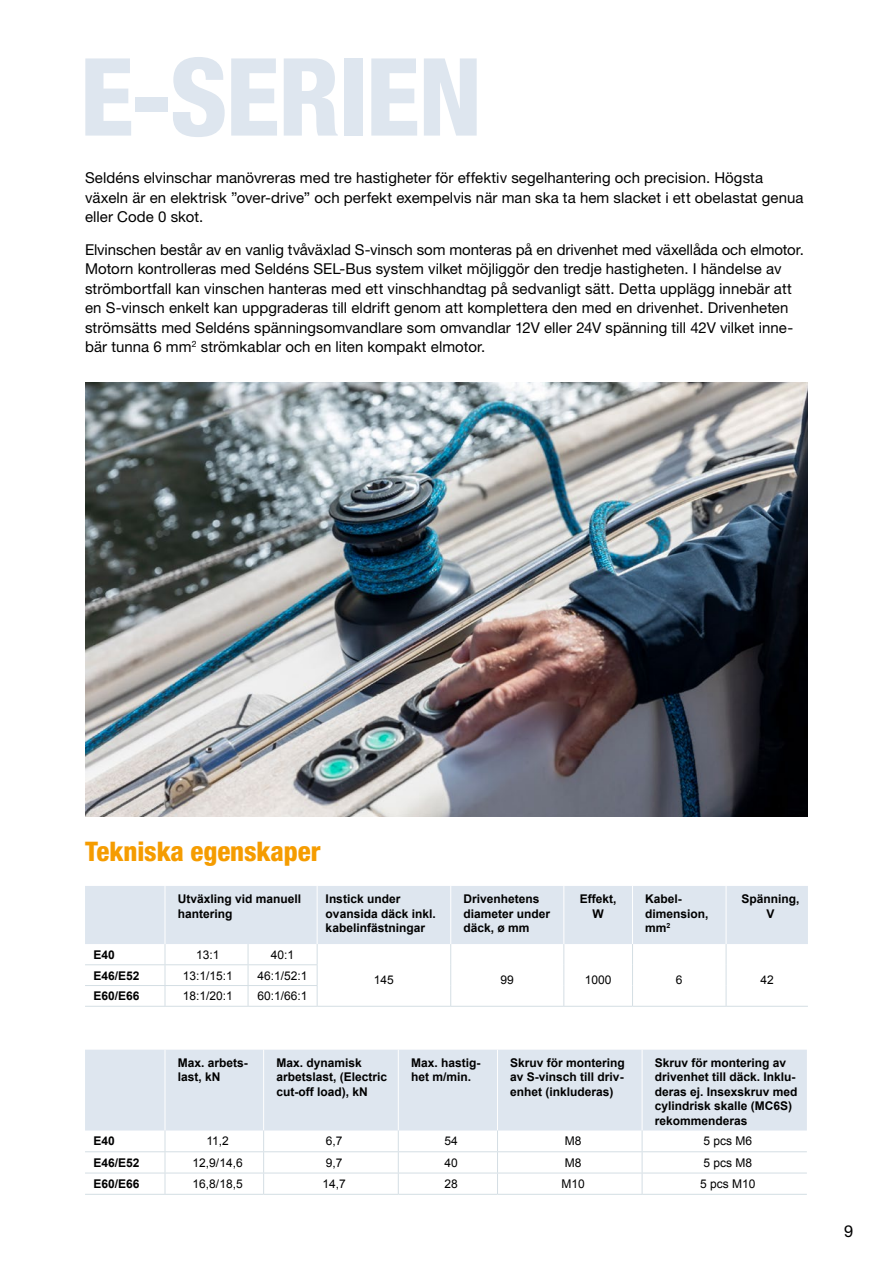
<style>
.page{position:relative;width:893px;height:1263px;background:#fff}
.page>*{position:absolute;margin:0;border:0;box-sizing:border-box;transform-origin:0 0}
.t1{font:800 condensed 108px "Helvetica Neue LT Pro";letter-spacing:-.02em;color:#dee6ef}
.t2{font:800 condensed 27px "Helvetica Neue LT Pro";letter-spacing:-.005em;color:#f59c00}
.t3{font:16.5px "Helvetica Neue LT Pro";color:#000}
.t4{font:15px/19.5px "Helvetica Neue LT Pro";letter-spacing:.005em;color:#000}
.t5{font:700 12px/14.4px "Arial";color:#000}
.t6{font:12px "Arial";color:#000}
</style>
<div class="page">
<img style="left:85px;top:382px;width:723px;height:434px">
<hr style="left:317px;top:1006px;width:134px;height:1px;background:#d4dee4">
<hr style="left:451px;top:1006px;width:113px;height:1px;background:#d4dee4">
<hr style="left:564px;top:1006px;width:68px;height:1px;background:#d4dee4">
<hr style="left:632px;top:1006px;width:94px;height:1px;background:#d4dee4">
<hr style="left:726px;top:1006px;width:82px;height:1px;background:#d4dee4">
<hr style="left:85px;top:1006px;width:80px;height:1px;background:#d4dee4">
<hr style="left:165px;top:1006px;width:83px;height:1px;background:#d4dee4">
<hr style="left:248px;top:1006px;width:69px;height:1px;background:#d4dee4">
<svg style="left:85px;top:886px;width:723px;height:120px"></svg>
<div style="left:85px;top:1050px;width:722px;height:80px;background:#dee6ef"></div>
<hr style="left:263px;top:1050px;width:1px;height:80px;background:#fff">
<hr style="left:398px;top:1050px;width:1px;height:80px;background:#fff">
<hr style="left:497px;top:1050px;width:1px;height:80px;background:#fff">
<hr style="left:642px;top:1050px;width:1px;height:80px;background:#fff">
<hr style="left:165px;top:1151px;width:99px;height:1px;background:#d4dee4">
<hr style="left:264px;top:1151px;width:134px;height:1px;background:#d4dee4">
<hr style="left:398px;top:1151px;width:99px;height:1px;background:#d4dee4">
<hr style="left:497px;top:1151px;width:145px;height:1px;background:#d4dee4">
<hr style="left:642px;top:1151px;width:165px;height:1px;background:#d4dee4">
<hr style="left:165px;top:1173px;width:99px;height:1px;background:#d4dee4">
<hr style="left:264px;top:1173px;width:134px;height:1px;background:#d4dee4">
<svg style="left:263px;top:1130px;width:1px;height:64px"></svg>
<hr style="left:398px;top:1173px;width:99px;height:1px;background:#d4dee4">
<svg style="left:398px;top:1130px;width:1px;height:64px"></svg>
<hr style="left:497px;top:1173px;width:145px;height:1px;background:#d4dee4">
<svg style="left:497px;top:1130px;width:1px;height:64px"></svg>
<hr style="left:642px;top:1173px;width:165px;height:1px;background:#d4dee4">
<svg style="left:642px;top:1130px;width:1px;height:64px"></svg>
<hr style="left:165px;top:1194px;width:99px;height:1px;background:#d4dee4">
<hr style="left:264px;top:1194px;width:134px;height:1px;background:#d4dee4">
<hr style="left:398px;top:1194px;width:99px;height:1px;background:#d4dee4">
<hr style="left:497px;top:1194px;width:145px;height:1px;background:#d4dee4">
<hr style="left:642px;top:1194px;width:165px;height:1px;background:#d4dee4">
<hr style="left:165px;top:1050px;width:1px;height:80px;background:#fff">
<hr style="left:85px;top:1151px;width:80px;height:1px;background:#d4dee4">
<hr style="left:85px;top:1173px;width:80px;height:1px;background:#d4dee4">
<hr style="left:85px;top:1194px;width:80px;height:1px;background:#d4dee4">
<svg style="left:165px;top:1130px;width:1px;height:64px"></svg>
<h1 class="t1" style="left:80px;top:30px;width:404px">E-SERIEN</h1>
<p class="t4" style="left:85px;top:168px;width:720px">Seldéns elvinschar manövreras med tre hastigheter för effektiv segelhantering och precision. Högsta växeln är en elektrisk ”over-drive” och perfekt exempelvis när man ska ta hem slacket i ett obelastat genua eller Code 0 skot.</p>
<p class="t4" style="left:85px;top:239px;width:720px">Elvinschen består av en vanlig tvåväxlad S-vinsch som monteras på en drivenhet med växellåda och elmotor.<br>Motorn kontrolleras med Seldéns SEL-Bus system vilket möjliggör den tredje hastigheten. I händelse av strömbortfall kan vinschen hanteras med ett vinschhandtag på sedvanligt sätt. Detta upplägg innebär att en S-vinsch enkelt kan uppgraderas till eldrift genom att komplettera den med en drivenhet. Drivenheten strömsätts med Seldéns spänningsomvandlare som omvandlar 12V eller 24V spänning till 42V vilket inne&shy;bär tunna 6 mm<sup>2</sup> strömkablar och en liten kompakt elmotor.</p>
<h2 class="t2" style="left:85px;top:835px;width:237px">Tekniska egenskaper</h2>
<p class="t5" style="left:178px;top:892px;width:125px">Utväxling vid manuell hantering</p>
<p class="t5" style="left:326px;top:892px;width:112px">Instick under ovansida däck inkl. kabelinfästningar</p>
<p class="t5" style="left:463px;top:892px;width:88px">Drivenhetens diameter under däck, ø mm</p>
<p class="t5" style="left:580px;top:892px;width:38px;text-align:center">Effekt,<br>W</p>
<p class="t5" style="left:645px;top:892px;width:65px">Kabel&shy;dimension, mm<sup>2</sup></p>
<p class="t5" style="left:741px;top:892px;width:60px;text-align:center">Spänning,<br>V</p>
<p class="t5" style="left:94px;top:948px;width:23px">E40</p>
<p class="t6" style="left:196px;top:947px;width:25px">13:1</p>
<p class="t6" style="left:271px;top:947px;width:25px">40:1</p>
<p class="t6" style="left:374px;top:972px;width:22px">145</p>
<p class="t6" style="left:501px;top:972px;width:15px">99</p>
<p class="t6" style="left:585px;top:972px;width:28px">1000</p>
<p class="t6" style="left:676px;top:972px;width:8px">6</p>
<p class="t6" style="left:760px;top:972px;width:15px">42</p>
<p class="t5" style="left:94px;top:968px;width:48px">E46/E52</p>
<p class="t6" style="left:183px;top:967px;width:52px">13:1/15:1</p>
<p class="t6" style="left:258px;top:967px;width:52px">46:1/52:1</p>
<p class="t5" style="left:94px;top:989px;width:48px">E60/E66</p>
<p class="t6" style="left:183px;top:988px;width:52px">18:1/20:1</p>
<p class="t6" style="left:258px;top:988px;width:52px">60:1/66:1</p>
<p class="t5" style="left:178px;top:1056px;width:72px">Max. arbets&shy;last, kN</p>
<p class="t5" style="left:276px;top:1056px;width:112px">Max. dynamisk arbetslast, (Electric cut-off load), kN</p>
<p class="t5" style="left:411px;top:1056px;width:71px">Max. hastig&shy;het m/min.</p>
<p class="t5" style="left:510px;top:1056px;width:116px;text-align:justify">Skruv för montering av S-vinsch till driv&shy;enhet (inkluderas)</p>
<p class="t5" style="left:655px;top:1056px;width:144px">Skruv för montering av drivenhet till däck. Inklu&shy;deras ej. Insexskruv med cylindrisk skalle (MC6S) rekommenderas</p>
<p class="t5" style="left:94px;top:1134px;width:23px">E40</p>
<p class="t6" style="left:206px;top:1133px;width:24px">11,2</p>
<p class="t6" style="left:326px;top:1133px;width:18px">6,7</p>
<p class="t6" style="left:445px;top:1133px;width:15px">54</p>
<p class="t6" style="left:565px;top:1133px;width:18px">M8</p>
<p class="t6" style="left:703px;top:1133px;width:50px">5 pcs M6</p>
<p class="t5" style="left:94px;top:1155px;width:48px">E46/E52</p>
<p class="t6" style="left:193px;top:1154px;width:52px">12,9/14,6</p>
<p class="t6" style="left:326px;top:1154px;width:18px">9,7</p>
<p class="t6" style="left:445px;top:1154px;width:15px">40</p>
<p class="t6" style="left:565px;top:1154px;width:18px">M8</p>
<p class="t6" style="left:703px;top:1154px;width:50px">5 pcs M8</p>
<p class="t5" style="left:94px;top:1177px;width:48px">E60/E66</p>
<p class="t6" style="left:193px;top:1176px;width:52px">16,8/18,5</p>
<p class="t6" style="left:323px;top:1176px;width:25px">14,7</p>
<p class="t6" style="left:445px;top:1176px;width:15px">28</p>
<p class="t6" style="left:561px;top:1176px;width:25px">M10</p>
<p class="t6" style="left:700px;top:1176px;width:57px">5 pcs M10</p>
<p class="t3" style="left:844px;top:1221px;width:11px">9</p>
</div>
